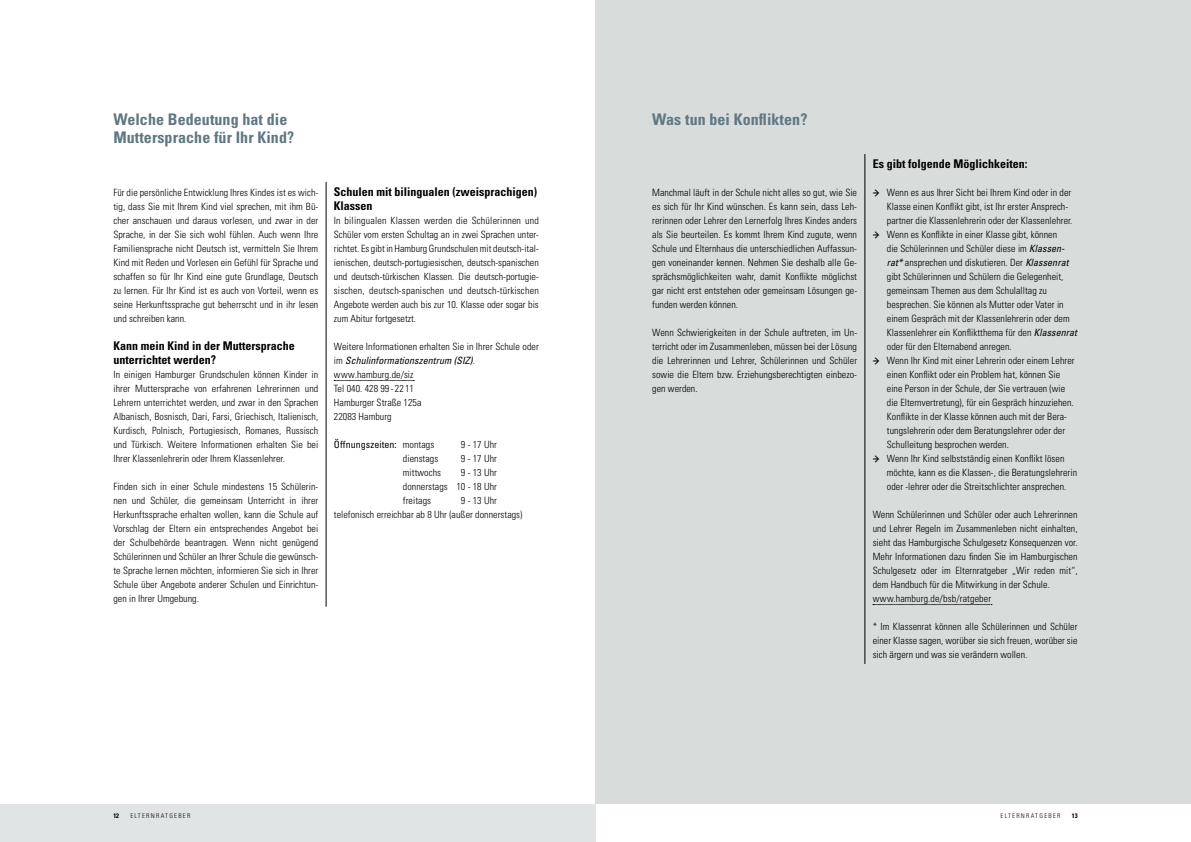
<style>
.page{position:relative;width:1191px;height:842px;background:#fff}
.page>*{position:absolute;margin:0;border:0;box-sizing:border-box;transform-origin:0 0}
.t1{font:700 condensed 16px/18px "Univers LT Std";letter-spacing:.005em;color:#5f7783}
.t2{font:700 condensed 12px/14px "Univers LT Std";color:#000}
.t3{font:300 condensed 10px/14px "Univers LT Std";letter-spacing:.005em;color:#000;text-align:justify}
.t4{font:condensed 10px "Univers LT Std";letter-spacing:.005em;color:#000}
.t5{font:300 condensed 6.5px "Univers LT Std";letter-spacing:.2em;color:#000}
.t6{font:700 condensed 6.5px "Univers LT Std";color:#000}
.s1{font-weight:400;font-style:italic}
.s2{font-weight:300}
</style>
<div class="page">
<div style="left:0;top:804px;width:595px;height:38px;background:#e1e4e4"></div>
<div style="left:595px;top:0;width:596px;height:804px;background:#d8dcdb"></div>
<hr style="left:326px;top:182px;width:1px;height:425px;background:#000">
<svg style="left:334px;top:380px;width:80px;height:1px"></svg>
<svg style="left:873px;top:604px;width:119px;height:1px"></svg>
<hr style="left:864px;top:154px;width:1px;height:510px;background:#000">
<h1 class="t1" style="left:113px;top:110px;width:182px">Welche Bedeutung hat die<br>Muttersprache für Ihr Kind?</h1>
<p class="t3" style="left:113px;top:185px;width:206px">Für die persönliche Entwicklung Ihres Kindes ist es wich&shy;tig, dass Sie mit Ihrem Kind viel sprechen, mit ihm Bü&shy;cher anschauen und daraus vorlesen, und zwar in der Sprache, in der Sie sich wohl fühlen. Auch wenn Ihre Familiensprache nicht Deutsch ist, vermitteln Sie Ihrem Kind mit Reden und Vorlesen ein Gefühl für Sprache und schaffen so für Ihr Kind eine gute Grundlage, Deutsch zu lernen. Für Ihr Kind ist es auch von Vorteil, wenn es seine Herkunftssprache gut beherrscht und in ihr lesen und schreiben kann.</p>
<p class="t2" style="left:113px;top:339px;width:183px">Kann mein Kind in der Muttersprache unterrichtet werden?</p>
<p class="t3" style="left:113px;top:367px;width:206px">In einigen Hamburger Grundschulen können Kinder in ihrer Muttersprache von erfahrenen Lehrerinnen und Lehrern unterrichtet werden, und zwar in den Sprachen Albanisch, Bosnisch, Dari, Farsi, Griechisch, Italienisch, Kurdisch, Polnisch, Portugiesisch, Romanes, Russisch und Türkisch. Weitere Informationen erhalten Sie bei Ihrer Klassenlehrerin oder Ihrem Klassenlehrer.</p>
<p class="t3" style="left:113px;top:479px;width:206px">Finden sich in einer Schule mindestens 15 Schülerin&shy;nen und Schüler, die gemeinsam Unterricht in ihrer Herkunftssprache erhalten wollen, kann die Schule auf Vorschlag der Eltern ein entsprechendes Angebot bei der Schulbehörde beantragen. Wenn nicht genügend Schülerinnen und Schüler an Ihrer Schule die gewünsch&shy;te Sprache lernen möchten, informieren Sie sich in Ihrer Schule über Angebote anderer Schulen und Einrichtun&shy;gen in Ihrer Umgebung.</p>
<p class="t2" style="left:334px;top:185px;width:205px">Schulen mit bilingualen (zweisprachigen)<br>Klassen</p>
<p class="t3" style="left:334px;top:213px;width:206px">In bilingualen Klassen werden die Schülerinnen und Schüler vom ersten Schultag an in zwei Sprachen unter&shy;richtet. Es gibt in Hamburg Grundschulen mit deutsch-ital&shy;ienischen, deutsch-portugiesischen, deutsch-spanischen und deutsch-türkischen Klassen. Die deutsch-portugie&shy;sischen, deutsch-spanischen und deutsch-türkischen Angebote werden auch bis zur 10. Klasse oder sogar bis zum Abitur fortgesetzt.</p>
<p class="t3" style="left:334px;top:339px;width:206px;text-align:left">Weitere Informationen erhalten Sie in Ihrer Schule oder im <span class="s1">Schulinformationszentrum (SIZ)</span>. www.hamburg.de/siz<br>Tel 040. 428 99 - 22 11<br>Hamburger Straße 125a<br>22083 Hamburg</p>
<p class="t4" style="left:334px;top:438px;width:102px">Öffnungszeiten: <span class="s2">montags</span></p>
<p class="t3" style="left:461px;top:437px;width:37px">9 - 17 Uhr</p>
<p class="t3" style="left:403px;top:451px;width:37px">dienstags</p>
<p class="t3" style="left:461px;top:451px;width:37px">9 - 17 Uhr</p>
<p class="t3" style="left:403px;top:465px;width:40px">mittwochs</p>
<p class="t3" style="left:403px;top:465px;width:95px;text-indent:58px">9 - 13 Uhr donnerstags 10 - 18 Uhr freitags</p>
<p class="t3" style="left:334px;top:493px;width:190px;text-indent:127px">9 - 13 Uhr telefonisch erreichbar ab 8 Uhr (außer donnerstags)</p>
<h1 class="t1" style="left:652px;top:110px;width:157px">Was tun bei Konflikten?</h1>
<p class="t3" style="left:652px;top:185px;width:206px">Manchmal läuft in der Schule nicht alles so gut, wie Sie es sich für Ihr Kind wünschen. Es kann sein, dass Leh&shy;rerinnen oder Lehrer den Lernerfolg Ihres Kindes anders als Sie beurteilen. Es kommt Ihrem Kind zugute, wenn Schule und Elternhaus die unterschiedlichen Auffassun&shy;gen voneinander kennen. Nehmen Sie deshalb alle Ge&shy;sprächsmöglichkeiten wahr, damit Konflikte möglichst gar nicht erst entstehen oder gemeinsam Lösungen ge&shy;funden werden können.</p>
<p class="t3" style="left:652px;top:325px;width:206px">Wenn Schwierigkeiten in der Schule auftreten, im Un&shy;terricht oder im Zusammenleben, müssen bei der Lösung die Lehrerinnen und Lehrer, Schülerinnen und Schüler sowie die Eltern bzw. Erziehungsberechtigten einbezo&shy;gen werden.</p>
<p class="t2" style="left:872px;top:157px;width:156px">Es gibt folgende Möglichkeiten:</p>
<p class="t3" style="left:887px;top:185px;width:192px;text-align:left">Wenn es aus Ihrer Sicht bei Ihrem Kind oder in der Klasse einen Konflikt gibt, ist Ihr erster Ansprech&shy;partner die Klassenlehrerin oder der Klassenlehrer.<br>Wenn es Konflikte in einer Klasse gibt, können<br>die Schülerinnen und Schüler diese im <span class="s1">Klassen&shy;rat*</span> ansprechen und diskutieren. Der <span class="s1">Klassenrat </span>gibt Schülerinnen und Schülern die Gelegenheit, gemeinsam Themen aus dem Schulalltag zu besprechen. Sie können als Mutter oder Vater in einem Gespräch mit der Klassenlehrerin oder dem Klassenlehrer ein Konfliktthema für den <span class="s1">Klassenrat </span>oder für den Elternabend anregen.<br>Wenn Ihr Kind mit einer Lehrerin oder einem Lehrer einen Konflikt oder ein Problem hat, können Sie eine Person in der Schule, der Sie vertrauen (wie die Elternvertretung), für ein Gespräch hinzuziehen.<br>Konflikte in der Klasse können auch mit der Bera&shy;tungslehrerin oder dem Beratungslehrer oder der Schulleitung besprochen werden.<br>Wenn Ihr Kind selbstständig einen Konflikt lösen möchte, kann es die Klassen-, die Beratungslehrerin oder -lehrer oder die Streitschlichter ansprechen.</p>
<p class="t3" style="left:872px;top:507px;width:206px;text-align:left">Wenn Schülerinnen und Schüler oder auch Lehrerinnen und Lehrer Regeln im Zusammenleben nicht einhalten, sieht das Hamburgische Schulgesetz Konsequenzen vor.<br>Mehr Informationen dazu finden Sie im Hamburgischen Schulgesetz oder im Elternratgeber „Wir reden mit“, dem Handbuch für die Mitwirkung in der Schule. www.hamburg.de/bsb/ratgeber</p>
<p class="t3" style="left:872px;top:619px;width:206px">* Im Klassenrat können alle Schülerinnen und Schüler einer Klasse sagen, worüber sie sich freuen, worüber sie sich ärgern und was sie verändern wollen.</p>
<p class="t6" style="left:113px;top:812px;width:7px">12</p>
<p class="t5" style="left:130px;top:812px;width:61px">ELTERNRATGEBER</p>
<p class="t5" style="left:1000px;top:812px;width:61px">ELTERNRATGEBER</p>
<p class="t6" style="left:1071px;top:812px;width:7px">13</p>
</div>
